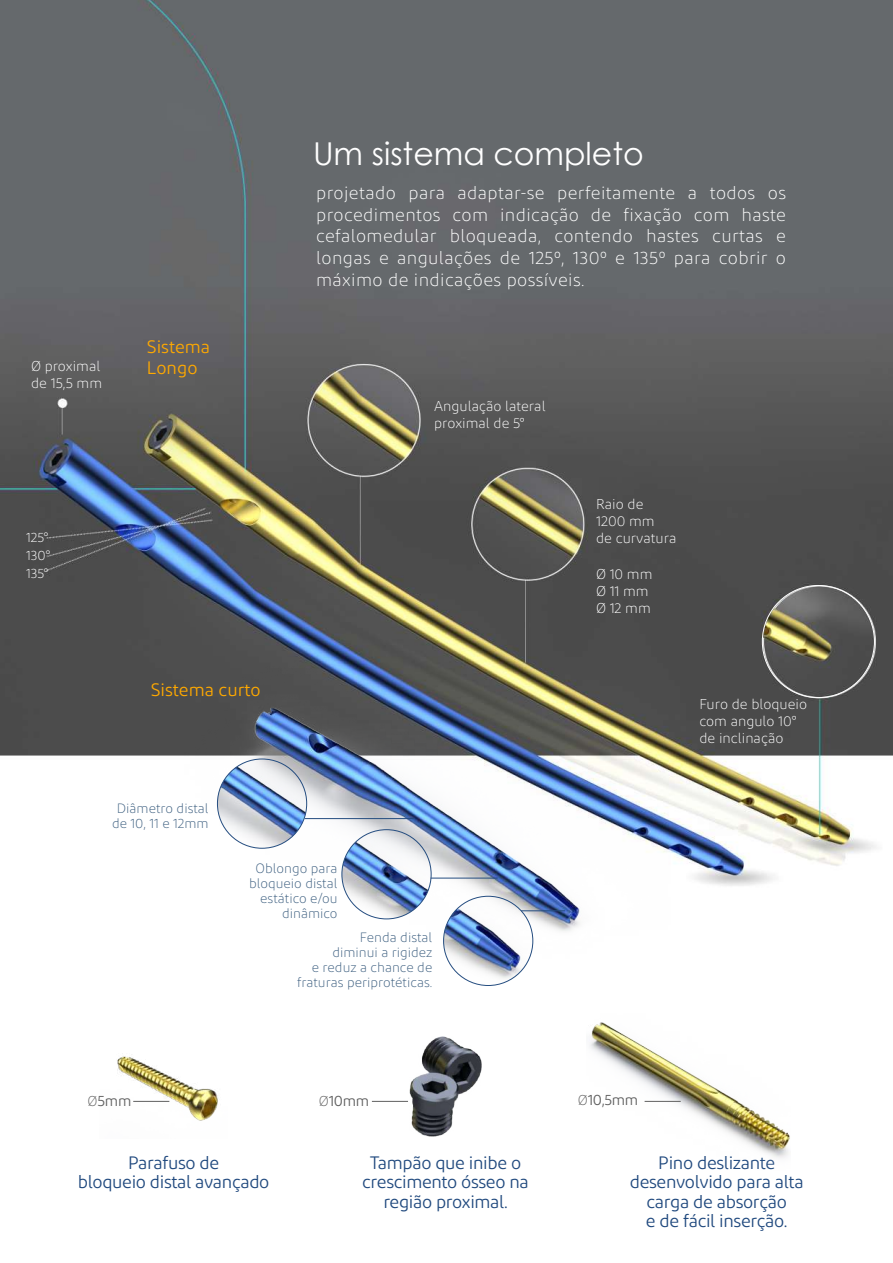
<style>
.page{position:relative;width:893px;height:1263px;background:#fff}
.page>*{position:absolute;margin:0;border:0;box-sizing:border-box;transform-origin:0 0}
.t1{font:31.5px "Century Gothic";color:#fff}
.t2{font:300 18px/21.6px "Diodrum";letter-spacing:.02em;color:#fff;text-align:justify}
.t3{font:18px/19.5px "Diodrum";letter-spacing:-.02em;color:#20497e;text-align:center}
.t4{font:18px/21.6px "Diodrum";color:#ffa900}
.t5{font:15px "Diodrum";letter-spacing:-.02em;color:#606060}
.t6{font:300 14.25px/17.1px "Diodrum";color:#fff}
.t7{font:300 13.5px/15px "Diodrum";color:#3d5f80;text-align:right}
.t8{font:300 13.5px/18px "Diodrum";color:#fff}
.s1{font-weight:300;font-size:14.25px}
</style>
<div class="page">
<img style="left:0;top:0;width:893px;height:1137px">
<img style="left:143px;top:596px;width:527px;height:422px">
<img style="left:342px;top:830px;width:89px;height:89px;border-radius:45px">
<img style="left:444px;top:896px;width:89px;height:89px;border-radius:45px">
<hr style="left:431px;top:878px;width:67px;height:1px;background:#254d80">
<img style="left:217px;top:759px;width:90px;height:89px;border-radius:45px">
<hr style="left:305px;top:818px;width:109px;height:1px;background:#254d80">
<img style="left:100px;top:1036px;width:127px;height:101px">
<hr style="left:521px;top:910px;width:44px;height:1px;background:#254d80">
<img style="left:586px;top:1007px;width:204px;height:151px">
<hr style="left:133px;top:1101px;width:36px;height:1px;background:#606060">
<hr style="left:372px;top:1101px;width:36px;height:1px;background:#606060">
<hr style="left:645px;top:1101px;width:36px;height:1px;background:#606060">
<img style="left:409px;top:1037px;width:73px;height:99px">
<p class="t6" style="left:31px;top:357px;width:72px">Ø proximal de 15,5 mm</p>
<p class="t4" style="left:147px;top:335px;width:65px">Sistema<br>Longo</p>
<p class="t8" style="left:26px;top:528px;width:26px">125°<br>130°<br>135°</p>
<h1 class="t1" style="left:313px;top:131px;width:332px">Um sistema completo</h1>
<p class="t2" style="left:316px;top:182px;width:471px">projetado para adaptar-se perfeitamente a todos os procedimentos com indicação de fixação com haste cefalomedular bloqueada, contendo hastes curtas e longas e angulações de 125º, 130º e 135º para cobrir o máximo de indicações possíveis.</p>
<p class="t6" style="left:434px;top:397px;width:113px">Angulação lateral proximal de 5°</p>
<p class="t6" style="left:596px;top:495px;width:82px">Raio de<br>1200 mm<br>de curvatura</p>
<p class="t6" style="left:596px;top:565px;width:58px">Ø 10 mm<br>Ø 11 mm<br>Ø 12 mm</p>
<p class="t4" style="left:151px;top:679px;width:111px">Sistema curto</p>
<p class="t7" style="left:112px;top:801px;width:98px;text-align:center">Diâmetro distal de 10, 11 e 12mm</p>
<p class="t7" style="left:249px;top:860px;width:90px">Oblongo para bloqueio distal estático e/ou dinâmico</p>
<p class="t7" style="left:297px;top:930px;width:137px">Fenda distal<br>diminui a rigidez<br>e reduz a chance de fraturas periprotéticas.</p>
<p class="t6" style="left:699px;top:695px;width:109px">Furo de bloqueio com angulo 10° de inclinação</p>
<p class="t5" style="left:88px;top:1092px;width:45px"><span class="s1">Ø</span>5mm</p>
<p class="t5" style="left:319px;top:1092px;width:52px"><span class="s1">Ø</span>10mm</p>
<p class="t5" style="left:578px;top:1091px;width:62px"><span class="s1">Ø</span>10,5mm</p>
<p class="t3" style="left:78px;top:1152px;width:193px">Parafuso de<br>bloqueio distal avançado</p>
<p class="t3" style="left:362px;top:1152px;width:168px">Tampão que inibe o crescimento ósseo na região proximal.</p>
<p class="t3" style="left:630px;top:1152px;width:175px">Pino deslizante desenvolvido para alta carga de absorção<br>e de fácil inserção.</p>
</div>
